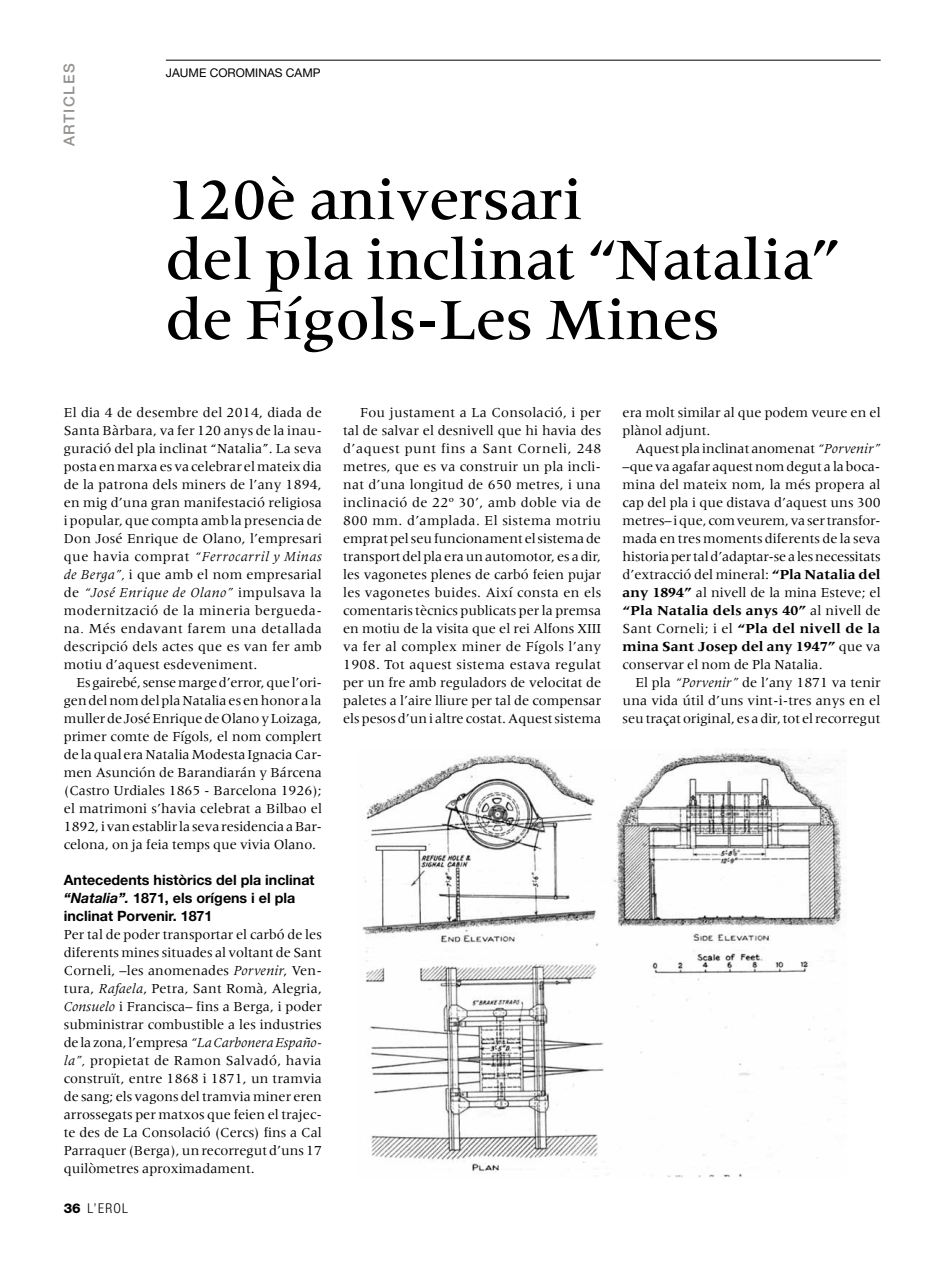
<style>
.page{position:relative;width:936px;height:1263px;background:#fff}
.page>*{position:absolute;margin:0;border:0;box-sizing:border-box;transform-origin:0 0}
.t1{font:500 60px/60px "Meridien";color:#000}
.t2{font:500 15px "Helvetica Neue LT Std";color:#949290}
.t3{font:14.25px/18px "Meridien";color:#000;text-align:justify}
.t4{font:700 14.25px/18px "Helvetica Neue LT Std";color:#000}
.t5{font:300 condensed 13.5px "Helvetica Neue LT Std";color:#000}
.t6{font:12px "Helvetica Neue LT Std";color:#000}
.s1{font-style:italic}
.s2{font-weight:800;font-stretch:normal}
.s3{font-weight:700}
</style>
<div class="page">
<hr style="left:166px;top:60px;width:714px;height:1px;background:#000">
<img style="left:361px;top:749px;width:481px;height:429px">
<p class="t2" style="left:60px;top:146px;width:84px;rotate:-90deg">articles</p>
<p class="t6" style="left:166px;top:66px;width:24px">JAUME</p>
<p class="t6" style="left:210px;top:66px;width:103px">COROM INAS CAMP</p>
<h1 class="t1" style="left:166px;top:169px;width:674px">120è aniversari<br>del pla inclinat “Natalia” de Fígols-Les Mines</h1>
<p class="t3" style="left:64px;top:404px;width:260px">El dia 4 de desembre del 2014, diada de Santa Bàrbara, va fer 120 anys de la inau&shy;guració del pla inclinat “Natalia”. La seva posta en marxa es va celebrar el mateix dia de la patrona dels miners de l’any 1894, en mig d’una gran manifestació religiosa i popular, que compta amb la presencia de Don José Enrique de Olano, l’empresari que havia comprat <span class="s1">“Ferrocarril y Minas de Berga”,</span> i que amb el nom empresarial de <span class="s1">“José Enrique de Olano”</span> impulsava la modernització de la mineria bergueda&shy;na<span class="s1">.</span> Més endavant farem una detallada descripció dels actes que es van fer amb motiu d’aquest esdeveniment.</p>
<p class="t3" style="left:64px;top:674px;width:260px;text-indent:13px">Es gairebé, sense marge d’error, que l’ori&shy;gen del nom del pla Natalia es en honor a la muller de José Enrique de Olano y Loizaga, primer comte de Fígols, el nom complert de la qual era Natalia Modesta Ignacia Car&shy;men Asunción de Barandiarán y Bárcena (Castro Urdiales 1865 - Barcelona 1926); el matrimoni s’havia celebrat a Bilbao el 1892, i van establir la seva residencia a Bar&shy;celona, on ja feia temps que vivia Olano.</p>
<p class="t4" style="left:64px;top:871px;width:252px">Antecedents històrics del pla inclinat <span class="s1">“Natalia”.</span> 1871, els orígens i el pla inclinat Porvenir. 1871</p>
<p class="t3" style="left:64px;top:926px;width:260px">Per tal de poder transportar el carbó de les diferents mines situades al voltant de Sant Corneli, –les anomenades <span class="s1">Porvenir</span>, Ven&shy;tura, <span class="s1">Rafaela</span>, Petra, Sant Romà, Alegria, <span class="s1">Consuelo</span> i Francisca– fins a Berga, i poder subministrar combustible a les industries de la zona, l’empresa <span class="s1">“La Carbonera Españo&shy;la”,</span> propietat de Ramon Salvadó, havia construït, entre 1868 i 1871, un tramvia de sang; els vagons del tramvia miner eren arrossegats per matxos que feien el trajec&shy;te des de La Consolació (Cercs) fins a Cal Parraquer (Berga), un recorregut d’uns 17 quilòmetres aproximadament.</p>
<p class="t5" style="left:64px;top:1200px;width:66px"><span class="s2">36</span> L’EROL</p>
<p class="t3" style="left:343px;top:403px;width:260px;text-indent:17px">Fou justament a La Consolació, i per tal de salvar el desnivell que hi havia des d’aquest punt fins a Sant Corneli, 248 metres, que es va construir un pla incli&shy;nat d’una longitud de 650 metres, i una inclinació de 22º 30’, amb doble via de 800 mm. d’amplada. El sistema motriu emprat pel seu funcionament el sistema de transport del pla era un automotor, es a dir, les vagonetes plenes de carbó feien pujar les vagonetes buides. Així consta en els comentaris tècnics publicats per la premsa en motiu de la visita que el rei Alfons XIII va fer al complex miner de Fígols l’any 1908. Tot aquest sistema estava regulat per un fre amb reguladors de velocitat de paletes a l’aire lliure per tal de compensar els pesos d’un i altre costat. Aquest sistema</p>
<p class="t3" style="left:622px;top:403px;width:259px">era molt similar al que podem veure en el plànol adjunt.</p>
<p class="t3" style="left:622px;top:439px;width:259px;text-indent:13px">Aquest pla inclinat anomenat <span class="s1">“Porvenir” </span>–que va agafar aquest nom degut a la boca&shy;mina del mateix nom, la més propera al cap del pla i que distava d’aquest uns 300 metres– i que, com veurem, va ser transfor&shy;mada en tres moments diferents de la seva historia per tal d’adaptar-se a les necessitats d’extracció del mineral: <span class="s3">“Pla Natalia del any 1894”</span> al nivell de la mina Esteve; el <span class="s3">“Pla Natalia dels anys 40”</span> al nivell de Sant Corneli; i el <span class="s3">“Pla del nivell de la mina Sant Josep del any 1947”</span> que va conservar el nom de Pla Natalia.</p>
<p class="t3" style="left:622px;top:673px;width:259px;text-indent:13px">El pla <span class="s1">“Porvenir”</span> de l’any 1871 va tenir una vida útil d’uns vint-i-tres anys en el seu traçat original, es a dir, tot el recorregut</p>
</div>
